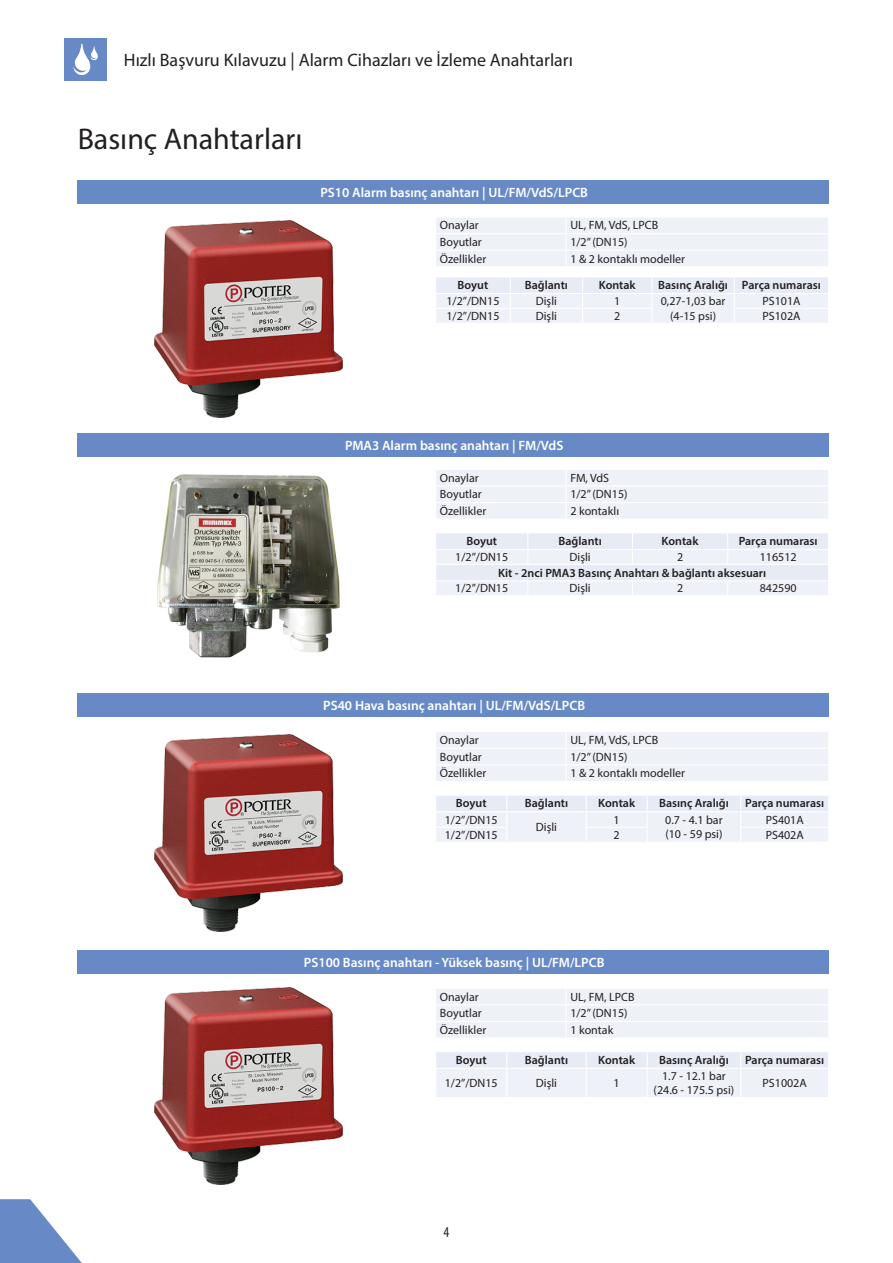
<style>
.page{position:relative;width:893px;height:1263px;background:#fff}
.page>*{position:absolute;margin:0;border:0;box-sizing:border-box;transform-origin:0 0}
.t1{font:30px "Myriad Pro";color:#231f20}
.t2{font:18px "Myriad Pro";color:#231f20}
.t3{font:condensed 15px "Myriad Pro";color:#231f20}
.t4{font:600 13.5px "Myriad Pro";color:#fff}
.t5{font:12px "Myriad Pro";color:#231f20}
.t6{font:600 12px "Myriad Pro";color:#231f20}
</style>
<div class="page">
<svg style="left:0;top:1199px;width:82px;height:64px"></svg>
<div style="left:64px;top:38px;width:42px;height:43px;background:#678ac6"></div>
<svg style="left:73px;top:44px;width:25px;height:31px"></svg>
<img style="left:157px;top:474px;width:183px;height:184px">
<img style="left:154px;top:221px;width:189px;height:196px">
<img style="left:154px;top:734px;width:189px;height:197px">
<img style="left:154px;top:988px;width:189px;height:196px">
<div style="left:436px;top:218px;width:392px;height:48px;background:#eef1f8"></div>
<hr style="left:436px;top:233px;width:130px;height:1px;background:#fff">
<hr style="left:566px;top:233px;width:262px;height:1px;background:#fff">
<div style="left:436px;top:277px;width:392px;height:46px;background:#eef1f8"></div>
<hr style="left:583px;top:308px;width:70px;height:1px;background:#fff">
<div style="left:436px;top:470px;width:392px;height:48px;background:#eef1f8"></div>
<hr style="left:436px;top:485px;width:130px;height:1px;background:#fff">
<hr style="left:566px;top:485px;width:262px;height:1px;background:#fff">
<div style="left:436px;top:533px;width:392px;height:62px;background:#eef1f8"></div>
<hr style="left:632px;top:580px;width:96px;height:1px;background:#fff">
<div style="left:436px;top:732px;width:392px;height:49px;background:#eef1f8"></div>
<hr style="left:436px;top:748px;width:130px;height:1px;background:#fff">
<hr style="left:566px;top:748px;width:262px;height:1px;background:#fff">
<div style="left:436px;top:796px;width:392px;height:46px;background:#eef1f8"></div>
<hr style="left:586px;top:827px;width:62px;height:1px;background:#fff">
<div style="left:436px;top:989px;width:392px;height:48px;background:#eef1f8"></div>
<hr style="left:436px;top:1004px;width:130px;height:1px;background:#fff">
<hr style="left:566px;top:1004px;width:262px;height:1px;background:#fff">
<div style="left:436px;top:1052px;width:392px;height:45px;background:#eef1f8"></div>
<hr style="left:586px;top:1068px;width:61px;height:1px;background:#fff">
<hr style="left:647px;top:1068px;width:94px;height:1px;background:#fff">
<div style="left:78px;top:180px;width:751px;height:24px;background:#678ac6"></div>
<div style="left:78px;top:433px;width:751px;height:24px;background:#678ac6"></div>
<div style="left:78px;top:693px;width:751px;height:23px;background:#678ac6"></div>
<div style="left:78px;top:950px;width:751px;height:23px;background:#678ac6"></div>
<h2 class="t2" style="left:124px;top:49px;width:451px">Hızlı Başvuru Kılavuzu | Alarm Cihazları ve İzleme Anahtarları</h2>
<p class="t1" style="left:78px;top:120px;width:226px">Basınç Anahtarları</p>
<p class="t4" style="left:320px;top:184px;width:269px">PS10 Alarm basınç anahtarı | UL/FM/VdS/LPCB</p>
<p class="t5" style="left:440px;top:218px;width:40px">Onaylar</p>
<p class="t5" style="left:570px;top:218px;width:89px">UL, FM, VdS, LPCB</p>
<p class="t5" style="left:440px;top:235px;width:43px">Boyutlar</p>
<p class="t5" style="left:570px;top:235px;width:59px">1/2” (DN15)</p>
<p class="t5" style="left:440px;top:251px;width:48px">Özellikler</p>
<p class="t5" style="left:570px;top:251px;width:116px">1 &amp; 2 kontaklı modeller</p>
<p class="t6" style="left:458px;top:278px;width:32px">Boyut</p>
<p class="t6" style="left:525px;top:278px;width:45px">Bağlantı</p>
<p class="t6" style="left:599px;top:278px;width:38px">Kontak</p>
<p class="t6" style="left:658px;top:278px;width:71px">Basınç Aralığı</p>
<p class="t6" style="left:742px;top:278px;width:80px">Parça numarası</p>
<p class="t5" style="left:446px;top:294px;width:54px">1/2”/DN15</p>
<p class="t5" style="left:536px;top:294px;width:23px">Dişli</p>
<p class="t5" style="left:614px;top:294px;width:8px">1</p>
<p class="t5" style="left:661px;top:294px;width:66px">0,27-1,03 bar</p>
<p class="t5" style="left:670px;top:308px;width:47px">(4-15 psi)</p>
<p class="t5" style="left:762px;top:294px;width:40px">PS101A</p>
<p class="t5" style="left:446px;top:308px;width:54px">1/2”/DN15</p>
<p class="t5" style="left:536px;top:308px;width:23px">Dişli</p>
<p class="t5" style="left:614px;top:308px;width:8px">2</p>
<p class="t5" style="left:762px;top:308px;width:40px">PS102A</p>
<p class="t4" style="left:345px;top:437px;width:220px">PMA3 Alarm basınç anahtarı | FM/VdS</p>
<p class="t5" style="left:440px;top:470px;width:40px">Onaylar</p>
<p class="t5" style="left:570px;top:470px;width:40px">FM, VdS</p>
<p class="t5" style="left:440px;top:487px;width:43px">Boyutlar</p>
<p class="t5" style="left:570px;top:487px;width:59px">1/2” (DN15)</p>
<p class="t5" style="left:440px;top:503px;width:48px">Özellikler</p>
<p class="t5" style="left:570px;top:503px;width:50px">2 kontaklı</p>
<p class="t6" style="left:466px;top:533px;width:32px">Boyut</p>
<p class="t6" style="left:559px;top:533px;width:45px">Bağlantı</p>
<p class="t6" style="left:662px;top:533px;width:38px">Kontak</p>
<p class="t6" style="left:739px;top:533px;width:80px">Parça numarası</p>
<p class="t5" style="left:455px;top:549px;width:54px">1/2”/DN15</p>
<p class="t5" style="left:570px;top:549px;width:23px">Dişli</p>
<p class="t5" style="left:677px;top:549px;width:8px">2</p>
<p class="t5" style="left:760px;top:549px;width:38px">116512</p>
<p class="t6" style="left:498px;top:565px;width:270px">Kit - 2nci PMA3 Basınç Anahtarı &amp; bağlantı aksesuarı</p>
<p class="t5" style="left:455px;top:581px;width:54px">1/2”/DN15</p>
<p class="t5" style="left:570px;top:581px;width:23px">Dişli</p>
<p class="t5" style="left:677px;top:581px;width:8px">2</p>
<p class="t5" style="left:760px;top:581px;width:38px">842590</p>
<p class="t4" style="left:323px;top:697px;width:264px">PS40 Hava basınç anahtarı | UL/FM/VdS/LPCB</p>
<p class="t5" style="left:440px;top:732px;width:40px">Onaylar</p>
<p class="t5" style="left:570px;top:732px;width:89px">UL, FM, VdS, LPCB</p>
<p class="t5" style="left:440px;top:749px;width:43px">Boyutlar</p>
<p class="t5" style="left:570px;top:749px;width:59px">1/2” (DN15)</p>
<p class="t5" style="left:440px;top:766px;width:48px">Özellikler</p>
<p class="t5" style="left:570px;top:766px;width:116px">1 &amp; 2 kontaklı modeller</p>
<p class="t6" style="left:456px;top:796px;width:32px">Boyut</p>
<p class="t6" style="left:525px;top:796px;width:45px">Bağlantı</p>
<p class="t6" style="left:598px;top:796px;width:38px">Kontak</p>
<p class="t6" style="left:659px;top:796px;width:71px">Basınç Aralığı</p>
<p class="t6" style="left:745px;top:796px;width:80px">Parça numarası</p>
<p class="t5" style="left:445px;top:812px;width:54px">1/2”/DN15</p>
<p class="t5" style="left:536px;top:819px;width:23px">Dişli</p>
<p class="t5" style="left:614px;top:812px;width:8px">1</p>
<p class="t5" style="left:665px;top:812px;width:59px">0.7 - 4.1 bar</p>
<p class="t5" style="left:665px;top:827px;width:59px">(10 - 59 psi)</p>
<p class="t5" style="left:766px;top:812px;width:40px">PS401A</p>
<p class="t5" style="left:445px;top:827px;width:54px">1/2”/DN15</p>
<p class="t5" style="left:614px;top:827px;width:8px">2</p>
<p class="t5" style="left:766px;top:827px;width:40px">PS402A</p>
<p class="t4" style="left:304px;top:953px;width:302px">PS100 Basınç anahtarı - Yüksek basınç | UL/FM/LPCB</p>
<p class="t5" style="left:440px;top:989px;width:40px">Onaylar</p>
<p class="t5" style="left:570px;top:989px;width:66px">UL, FM, LPCB</p>
<p class="t5" style="left:440px;top:1006px;width:43px">Boyutlar</p>
<p class="t5" style="left:570px;top:1006px;width:59px">1/2” (DN15)</p>
<p class="t5" style="left:440px;top:1022px;width:48px">Özellikler</p>
<p class="t5" style="left:570px;top:1022px;width:44px">1 kontak</p>
<p class="t6" style="left:456px;top:1052px;width:32px">Boyut</p>
<p class="t6" style="left:525px;top:1052px;width:45px">Bağlantı</p>
<p class="t6" style="left:598px;top:1052px;width:38px">Kontak</p>
<p class="t6" style="left:659px;top:1052px;width:71px">Basınç Aralığı</p>
<p class="t6" style="left:745px;top:1052px;width:80px">Parça numarası</p>
<p class="t5" style="left:445px;top:1075px;width:54px">1/2”/DN15</p>
<p class="t5" style="left:536px;top:1075px;width:23px">Dişli</p>
<p class="t5" style="left:614px;top:1075px;width:8px">1</p>
<p class="t5" style="left:662px;top:1068px;width:65px">1.7 - 12.1 bar</p>
<p class="t5" style="left:654px;top:1083px;width:82px">(24.6 - 175.5 psi)</p>
<p class="t5" style="left:762px;top:1075px;width:46px">PS1002A</p>
<p class="t3" style="left:444px;top:1223px;width:7px">4</p>
</div>
